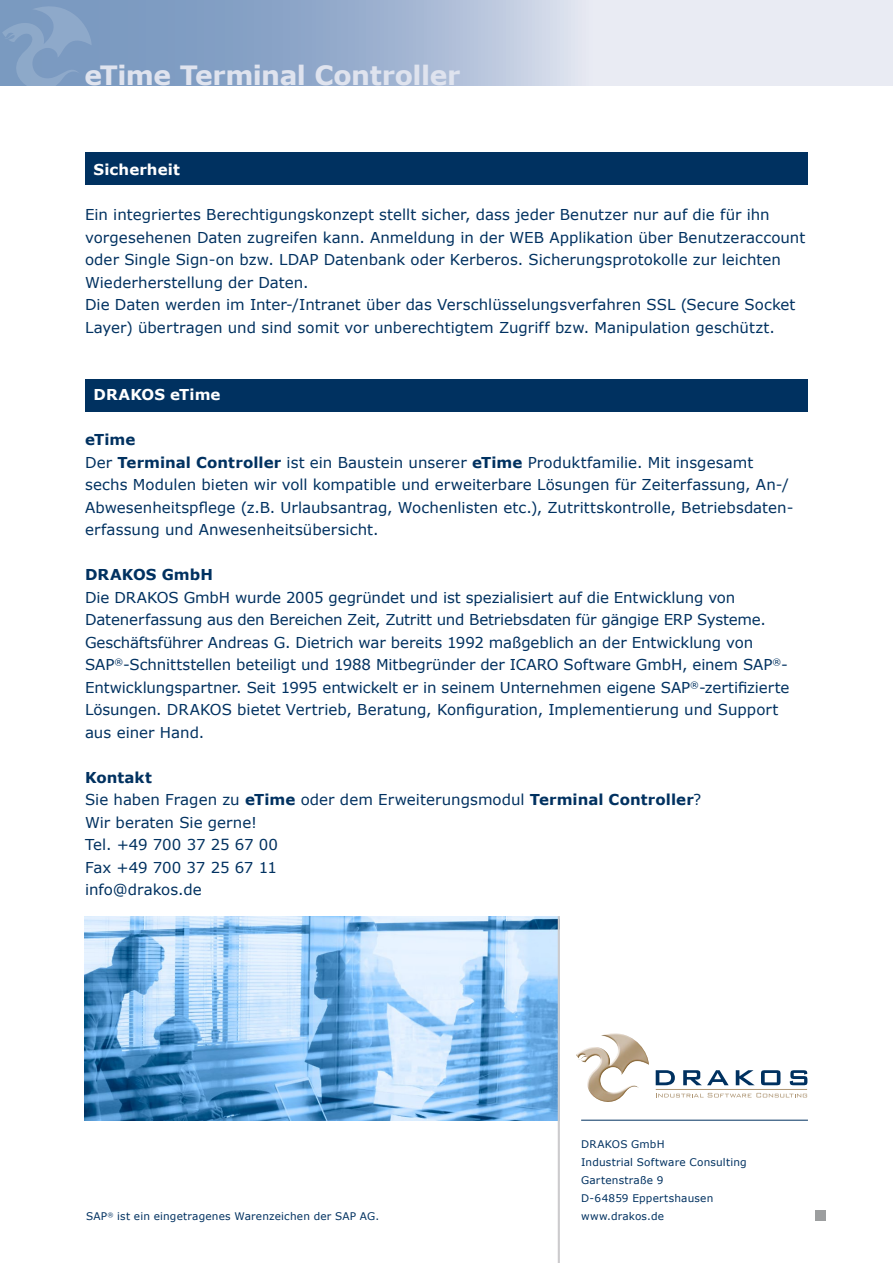
<style>
.page{position:relative;width:893px;height:1263px;background:#fff}
.page>*{position:absolute;margin:0;border:0;box-sizing:border-box;transform-origin:0 0}
.t1{font:700 26.55px "Verdana";letter-spacing:-.02em;color:#dfe3ee}
.t2{font:15px/22.5px "Verdana";color:#003160}
.t3{font:700 15px "Verdana";letter-spacing:.005em;color:#fff}
.t4{font:700 15px "Verdana";letter-spacing:.005em;color:#003160}
.t5{font:10.5px/18px "Verdana";letter-spacing:.02em;color:#003160}
.s1{font-weight:700}
</style>
<div class="page">
<div style="left:85px;top:379px;width:723px;height:32px;background:#003160"></div>
<div style="left:85px;top:153px;width:723px;height:32px;background:#003160"></div>
<div style="left:815px;top:1210px;width:11px;height:10px;background:#9c9e9f"></div>
<img style="left:576px;top:1033px;width:73px;height:69px">
<svg style="left:656px;top:1070px;width:19px;height:15px"></svg>
<svg style="left:683px;top:1070px;width:46px;height:15px"></svg>
<svg style="left:736px;top:1070px;width:18px;height:15px"></svg>
<svg style="left:761px;top:1070px;width:19px;height:15px"></svg>
<svg style="left:790px;top:1070px;width:17px;height:15px"></svg>
<svg style="left:656px;top:1093px;width:151px;height:4px"></svg>
<hr style="left:656px;top:1089px;width:151px;height:1px;background:#ae9675">
<hr style="left:581px;top:1120px;width:227px;height:1px;background:#003160">
<img style="left:85px;top:916px;width:473px;height:204px">
<hr style="left:558px;top:916px;width:2px;height:347px;background:#cccbcd">
<svg style="left:0;top:0;width:893px;height:85px;background:#b9c7dd"></svg>
<svg style="left:1px;top:5px;width:91px;height:81px;background:#819fc3"></svg>
<h1 class="t1" style="left:84px;top:58px;width:377px">eTime Terminal Controller</h1>
<p class="t3" style="left:94px;top:160px;width:88px">Sicherheit</p>
<p class="t2" style="left:85px;top:203px;width:722px">Ein integriertes Berechtigungskonzept stellt sicher, dass jeder Benutzer nur auf die für ihn vorgesehenen Daten zugreifen kann. Anmeldung in der WEB Applikation über Benutzeraccount oder Single Sign-on bzw. LDAP Datenbank oder Kerberos. Sicherungsprotokolle zur leichten Wiederherstellung der Daten.<br>Die Daten werden im Inter-/Intranet über das Verschlüsselungsverfahren SSL (Secure Socket Layer) übertragen und sind somit vor unberechtigtem Zugriff bzw. Manipulation geschützt.</p>
<p class="t3" style="left:94px;top:385px;width:128px">DRAKOS eTime</p>
<p class="t2" style="left:85px;top:428px;width:710px"><span class="s1">eTime<br></span>Der <span class="s1">Terminal Controller</span> ist ein Baustein unserer <span class="s1">eTime</span> Produktfamilie. Mit insgesamt sechs Modulen bieten wir voll kompatible und erweiterbare Lösungen für Zeiterfassung, An-/ Abwesenheitspflege (z.B. Urlaubsantrag, Wochenlisten etc.), Zutrittskontrolle, Betriebsdaten&shy;erfassung und Anwesenheitsübersicht.</p>
<p class="t4" style="left:85px;top:565px;width:129px">DRAKOS GmbH</p>
<p class="t2" style="left:85px;top:585px;width:706px">Die DRAKOS GmbH wurde 2005 gegründet und ist spezialisiert auf die Entwicklung von Datenerfassung aus den Bereichen Zeit, Zutritt und Betriebsdaten für gängige ERP Systeme.<br>Geschäftsführer Andreas G. Dietrich war bereits 1992 maßgeblich an der Entwicklung von SAP<sup>®</sup>-Schnittstellen beteiligt und 1988 Mitbegründer der ICARO Software GmbH, einem SAP<sup>®</sup>- Entwicklungspartner. Seit 1995 entwickelt er in seinem Unternehmen eigene SAP<sup>®</sup>-zertifizierte Lösungen. DRAKOS bietet Vertrieb, Beratung, Konfiguration, Implementierung und Support aus einer Hand.</p>
<p class="t2" style="left:85px;top:765px;width:618px"><span class="s1">Kontakt<br></span>Sie haben Fragen zu <span class="s1">eTime</span> oder dem Erweiterungsmodul <span class="s1">Terminal Controller</span>?<br>Wir beraten Sie gerne!<br>Tel. +49 700 37 25 67 00<br>Fax +49 700 37 25 67 11<br>info@drakos.de</p>
<p class="t5" style="left:581px;top:1135px;width:167px">DRAKOS GmbH<br>Industrial Software Consulting<br>Gartenstraße 9<br>D-64859 Eppertshausen</p>
<p class="t5" style="left:86px;top:1207px;width:295px">SAP<sup>®</sup> ist ein eingetragenes Warenzeichen der SAP AG.</p>
<p class="t5" style="left:581px;top:1207px;width:84px">www.drakos.de</p>
</div>
